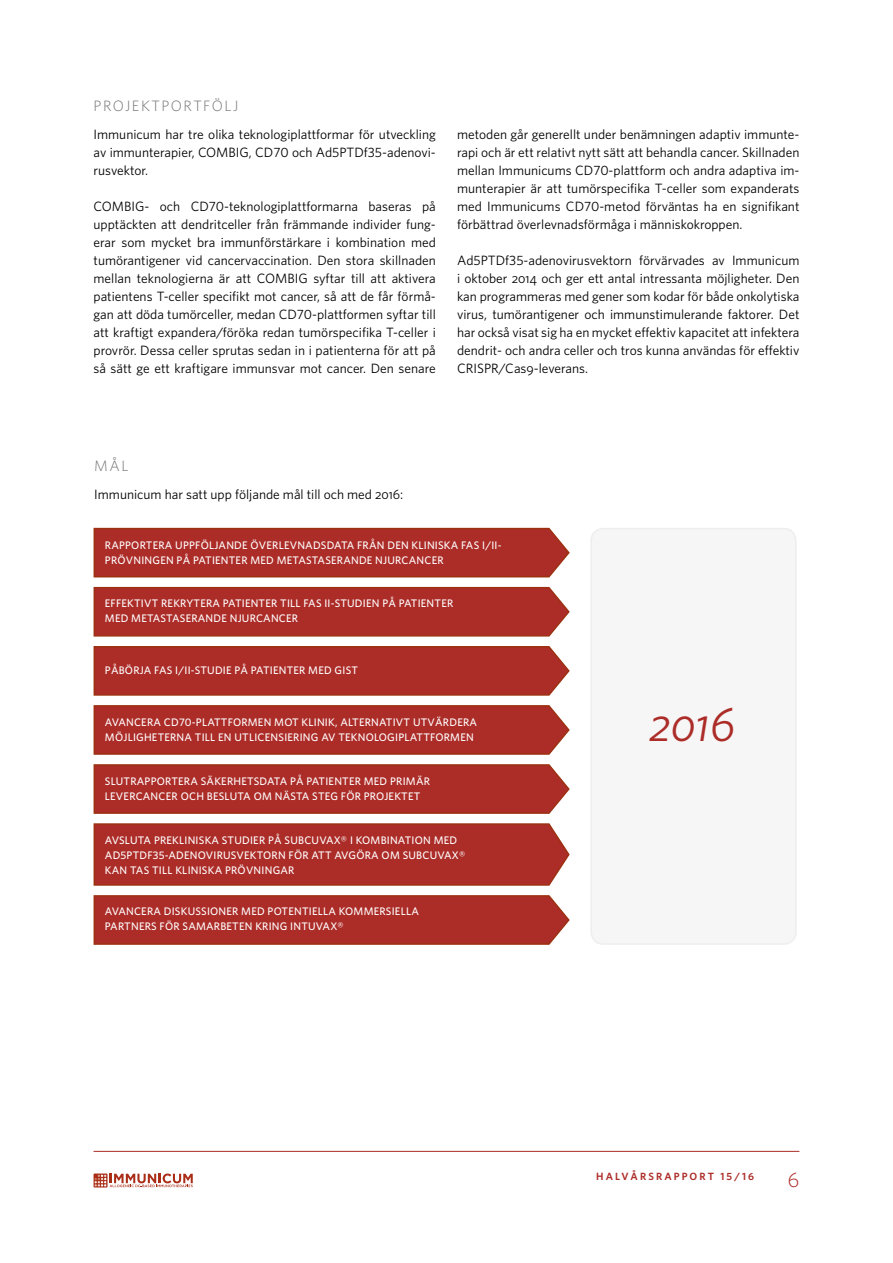
<style>
.page{position:relative;width:893px;height:1263px;background:#fff}
.page>*{position:absolute;margin:0;border:0;box-sizing:border-box;transform-origin:0 0}
.t1{font:48px "Whitney HTF Book Italic SC";color:#ac2c28}
.t2{font:300 21px "Whitney HTF";color:#ac2c28}
.t3{font:300 15px "Whitney HTF";letter-spacing:.1em;color:#706f6f}
.t4{font:13.5px/18px "Whitney HTF";color:#000;text-align:justify}
.t5{font:500 10.95px/15px "Whitney HTF";letter-spacing:.02em;color:#fff}
.t6{font:600 10.5px "Whitney HTF";letter-spacing:.2em;color:#ac2c28}
.s1{font-family:"Whitney HTF Book SC"}
</style>
<div class="page">
<svg style="left:93px;top:586px;width:477px;height:51px;background:#af3631"></svg>
<svg style="left:93px;top:646px;width:477px;height:50px;background:#ad322c"></svg>
<svg style="left:93px;top:705px;width:477px;height:50px;background:#ad322c"></svg>
<svg style="left:93px;top:764px;width:477px;height:50px;background:#ad322c"></svg>
<svg style="left:93px;top:823px;width:477px;height:63px;background:#ad332d"></svg>
<svg style="left:93px;top:895px;width:477px;height:50px;background:#ad322c"></svg>
<svg style="left:93px;top:527px;width:477px;height:51px;background:#af3631"></svg>
<div style="left:591px;top:529px;width:205px;height:415px;background:#f6f6f6;border-radius:12px"></div>
<div style="left:590px;top:528px;width:207px;height:417px;border:2px solid #eee;border-radius:12px"></div>
<hr style="left:94px;top:1151px;width:705px;height:1px;background:#ac2c28">
<svg style="left:94px;top:1173px;width:14px;height:14px"></svg>
<svg style="left:95px;top:1173px;width:98px;height:14px"></svg>
<p class="t3" style="left:94px;top:97px;width:146px">PROJEKTPORTFÖLJ</p>
<p class="t4" style="left:94px;top:125px;width:344px">Immunicum har tre olika teknologiplattformar för utveckling av immunterapier, COMBIG, CD70 och Ad5PTDf35-adenovi&shy;rusvektor.</p>
<p class="t4" style="left:94px;top:197px;width:344px">COMBIG- och CD70-teknologiplattformarna baseras på upptäckten att dendritceller från främmande individer fung&shy;erar som mycket bra immunförstärkare i kombination med tumörantigener vid cancervaccination. Den stora skillnaden mellan teknologierna är att COMBIG syftar till att aktivera patientens T-celler specifikt mot cancer, så att de får förmå&shy;gan att döda tumörceller, medan CD70-plattformen syftar till att kraftigt expandera/föröka redan tumörspecifika T-celler i provrör. Dessa celler sprutas sedan in i patienterna för att på så sätt ge ett kraftigare immunsvar mot cancer. Den senare</p>
<p class="t4" style="left:457px;top:125px;width:344px">metoden går generellt under benämningen adaptiv immunte&shy;rapi och är ett relativt nytt sätt att behandla cancer. Skillnaden mellan Immunicums CD70-plattform och andra adaptiva im&shy;munterapier är att tumörspecifika T-celler som expanderats med Immunicums CD70-metod förväntas ha en signifikant förbättrad överlevnadsförmåga i människokroppen.</p>
<p class="t4" style="left:457px;top:251px;width:344px">Ad5PTDf35-adenovirusvektorn förvärvades av Immunicum i oktober <span class="s1">2014</span> och ger ett antal intressanta möjligheter. Den kan programmeras med gener som kodar för både onkolytiska virus, tumörantigener och immunstimulerande faktorer. Det har också visat sig ha en mycket effektiv kapacitet att infektera dendrit- och andra celler och tros kunna användas för effektiv CRISPR/Cas<span class="s1">9</span>-leverans.</p>
<p class="t3" style="left:94px;top:457px;width:36px">MÅL</p>
<p class="t4" style="left:94px;top:485px;width:311px">Immunicum har satt upp följande mål till och med <span class="s1">2016</span>:</p>
<p class="t5" style="left:105px;top:537px;width:398px">RAPPORTERA UPPFÖLJANDE ÖVERLEVNADSDATA FRÅN DEN KLINISKA FAS I/II-<br>PRÖVNINGEN PÅ PATIENTER MED METASTASERANDE NJURCANCER</p>
<p class="t5" style="left:105px;top:596px;width:350px">EFFEKTIVT REKRYTERA PATIENTER TILL FAS II-STUDIEN PÅ PATIENTER<br>MED METASTASERANDE NJURCANCER</p>
<p class="t5" style="left:105px;top:663px;width:254px">PÅBÖRJA FAS I/II-STUDIE PÅ PATIENTER MED GIST</p>
<p class="t5" style="left:105px;top:714px;width:374px">AVANCERA CD70-PLATTFORMEN MOT KLINIK, ALTERNATIVT UTVÄRDERA<br>MÖJLIGHETERNA TILL EN UTLICENSIERING AV TEKNOLOGIPLATTFORMEN</p>
<p class="t5" style="left:105px;top:773px;width:327px">SLUTRAPPORTERA SÄKERHETSDATA PÅ PATIENTER MED PRIMÄR<br>LEVERCANCER OCH BESLUTA OM NÄSTA STEG FÖR PROJEKTET</p>
<p class="t5" style="left:105px;top:832px;width:362px">AVSLUTA PREKLINISKA STUDIER PÅ SUBCUVAX® I KOMBINATION MED<br>AD5PTDF35-ADENOVIRUSVEKTORN FÖR ATT AVGÖRA OM SUBCUVAX®<br>KAN TAS TILL KLINISKA PRÖVNINGAR</p>
<p class="t5" style="left:105px;top:903px;width:315px">AVANCERA DISKUSSIONER MED POTENTIELLA KOMMERSIELLA<br>PARTNERS FÖR SAMARBETEN KRING INTUVAX®</p>
<h1 class="t1" style="left:649px;top:697px;width:87px">2016</h1>
<p class="t6" style="left:596px;top:1170px;width:159px">HALVÅRSRAPPORT 15/16</p>
<h2 class="t2" style="left:787px;top:1168px;width:14px">6</h2>
</div>
